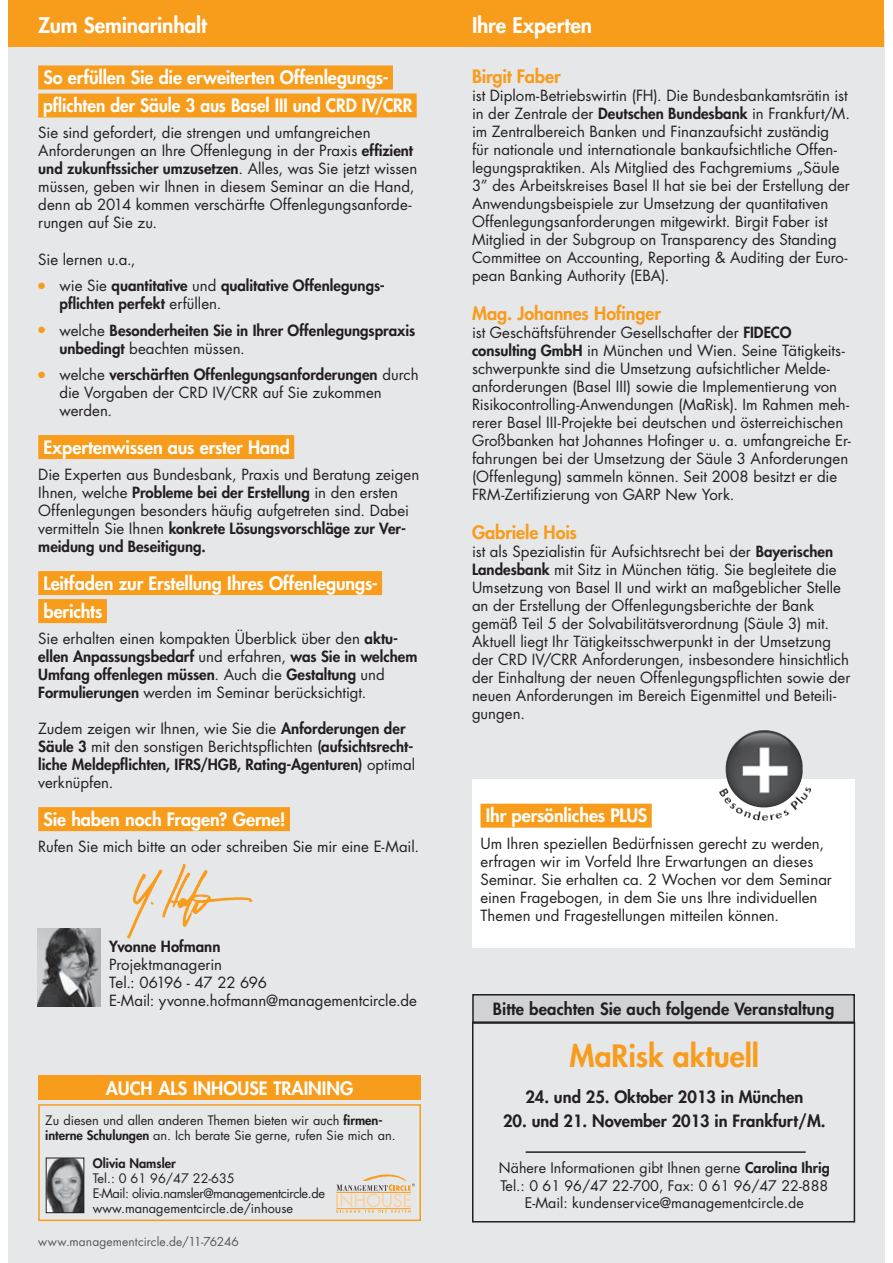
<style>
.page{position:relative;width:893px;height:1263px;background:#fff}
.page>*{position:absolute;margin:0;border:0;box-sizing:border-box;transform-origin:0 0}
.AbsatzVorankBez{font:800 30px "Futura Std";color:#f89c1c}
.AbsatzKlappeBalkenOb{font:800 21px "Futura Std";letter-spacing:-.005em;color:#fff}
.AbsatzInhaltTextuebe{font:800 18px "Futura Std";letter-spacing:-.005em;color:#fff}
.AbsatzReferentenProf{font:800 18px "Futura Std";letter-spacing:-.005em;color:#f89c1c}
.AbsatzInhaltTextuebe-2{font:800 18px "Futura Std";letter-spacing:-.005em;color:#fff;scale:.96 1}
.AbsatzVorankTermine{font:800 16.5px "Futura Std";color:#231f20}
.AbsatzVorankUebersch{font:800 16.5px "Futura Std";letter-spacing:.01em;color:#231f20}
.AbsatzReferentenProf-2{font:15px/18px "Futura Std";color:#231f20}
.AbsatzInhaltText{font:15px/18px "Futura Std";color:#231f20}
.AbsatzInhaltText-2{font:800 15px/18px "Futura Std";color:#231f20}
.AbsatzInhaltTextEinz{font:15px/18px "Futura Std";color:#231f20}
.AbsatzVorankKontakt{font:14.25px/17.2px "Futura Std";color:#231f20;text-align:center}
.AbsatzInhouseTrainin{font:12.75px/15px "Futura Std";letter-spacing:-.005em;color:#231f20}
.AbsatzInhouseTrainin-2{font:12.75px/15px "Futura Std";letter-spacing:-.03em;color:#231f20}
.AbsatzInhouseTrainin-3{font:800 12.75px "Futura Std";color:#231f20}
.AbsatzProgrammFooter{font:12px "Futura Std";letter-spacing:.01em;color:#57585a}
.s1{font-weight:800}
.s2{color:#f89c1c}
.s3{font-weight:400}
</style>
<div class="page">
<div style="left:8px;top:30px;width:876px;height:1233px;background:#e6e7e9"></div>
<div style="left:9px;top:0;width:875px;height:47px;background:#f89c1c"></div>
<div style="left:38px;top:65px;width:355px;height:24px;background:#f89c1c"></div>
<div style="left:38px;top:93px;width:379px;height:24px;background:#f89c1c"></div>
<div style="left:38px;top:435px;width:256px;height:24px;background:#f89c1c"></div>
<div style="left:38px;top:571px;width:344px;height:24px;background:#f89c1c"></div>
<div style="left:38px;top:599px;width:69px;height:24px;background:#f89c1c"></div>
<div style="left:38px;top:807px;width:252px;height:24px;background:#f89c1c"></div>
<div style="left:472px;top:780px;width:383px;height:168px;background:#fff"></div>
<div style="left:480px;top:804px;width:172px;height:24px;background:#f89c1c"></div>
<div style="left:38px;top:1104px;width:383px;height:117px;border:2px solid #f89c1c"></div>
<div style="left:38px;top:1075px;width:383px;height:24px;background:#f89c1c"></div>
<svg style="left:336px;top:1174px;width:79px;height:39px"></svg>
<img style="left:48px;top:1160px;width:34px;height:51px">
<div style="left:46px;top:1158px;width:38px;height:55px;border:1px solid #231f20"></div>
<img style="left:725px;top:730px;width:36px;height:75px">
<img style="left:38px;top:928px;width:63px;height:79px">
<img style="left:127px;top:863px;width:126px;height:76px">
<hr style="left:526px;top:1151px;width:280px;height:2px;background:#231f20">
<div style="left:472px;top:994px;width:383px;height:30px;background:#d1d2d4;border:2px solid #231f20"></div>
<div style="left:472px;top:1021px;width:383px;height:201px;border:2px solid #231f20"></div>
<p class="AbsatzKlappeBalkenOb" style="left:38px;top:12px;width:170px">Zum Seminarinhalt</p>
<p class="AbsatzInhaltTextuebe" style="left:43px;top:66px;width:347px">So erfüllen Sie die erweiterten Offenlegungs-</p>
<p class="AbsatzInhaltTextuebe-2" style="left:43px;top:94px;width:386px">pflichten der Säule 3 aus Basel III und CRD IV/CRR</p>
<p class="AbsatzInhaltText" style="left:38px;top:124px;width:381px">Sie sind gefordert, die strengen und umfangreichen Anforderungen an Ihre Offenlegung in der Praxis <span class="s1">effizient und zukunftssicher umzusetzen</span>. Alles, was Sie jetzt wissen müssen, geben wir Ihnen in diesem Seminar an die Hand, denn ab 2014 kommen verschärfte Offenlegungsanforde&shy;rungen auf Sie zu.</p>
<p class="AbsatzInhaltText" style="left:38px;top:250px;width:99px">Sie lernen u.a.,</p>
<p class="AbsatzInhaltText-2" style="left:60px;top:276px;width:327px;text-indent:-21px"><span class="s2">●</span> <span class="s3">wie Sie</span> quantitative <span class="s3">und</span> qualitative Offenlegungs&shy;pflichten perfekt <span class="s3">erfüllen.</span></p>
<p class="AbsatzInhaltText-2" style="left:60px;top:321px;width:357px;text-indent:-21px"><span class="s2">●</span> <span class="s3">welche</span> Besonderheiten Sie in Ihrer Offenlegungspraxis unbedingt <span class="s3">beachten müssen.</span></p>
<p class="AbsatzInhaltText" style="left:60px;top:366px;width:361px;text-indent:-21px"><span class="s2">●</span> welche <span class="s1">verschärften Offenlegungsanforderungen</span> durch die Vorgaben der CRD IV/CRR auf Sie zukommen werden.</p>
<p class="AbsatzInhaltTextuebe" style="left:43px;top:435px;width:248px">Expertenwissen aus erster Hand</p>
<p class="AbsatzInhaltText" style="left:38px;top:466px;width:382px">Die Experten aus Bundesbank, Praxis und Beratung zeigen Ihnen, welche <span class="s1">Probleme bei der Erstellung</span> in den ersten Offenlegungen besonders häufig aufgetreten sind. Dabei vermitteln Sie Ihnen <span class="s1">konkrete Lösungsvorschläge zur Ver&shy;meidung und Beseitigung.</span></p>
<p class="AbsatzInhaltTextuebe" style="left:43px;top:571px;width:336px">Leitfaden zur Erstellung Ihres Offenlegungs-</p>
<p class="AbsatzInhaltTextuebe" style="left:43px;top:599px;width:61px">berichts</p>
<p class="AbsatzInhaltText" style="left:38px;top:630px;width:381px">Sie erhalten einen kompakten Überblick über den <span class="s1">aktu&shy;ellen Anpassungsbedarf</span> und erfahren, <span class="s1">was Sie in welchem Umfang offenlegen müssen</span>. Auch die <span class="s1">Gestaltung</span> und <span class="s1">Formulierungen</span> werden im Seminar berücksichtigt.</p>
<p class="AbsatzInhaltText-2" style="left:38px;top:719px;width:378px"><span class="s3">Zudem zeigen wir Ihnen, wie Sie die</span> Anforderungen der Säule 3 <span class="s3">mit den sonstigen Berichtspflichten</span> (aufsichtsrecht&shy;liche Meldepflichten, IFRS/HGB, Rating-Agenturen) <span class="s3">optimal verknüpfen.</span></p>
<p class="AbsatzInhaltTextuebe" style="left:43px;top:807px;width:244px">Sie haben noch Fragen? Gerne!</p>
<p class="AbsatzInhaltText" style="left:38px;top:838px;width:382px">Rufen Sie mich bitte an oder schreiben Sie mir eine E-Mail.</p>
<p class="AbsatzInhaltTextEinz" style="left:109px;top:937px;width:309px"><span class="s1">Yvonne Hofmann<br></span>Projektmanagerin<br>Tel.: 06196 - 47 22 696<br>E-Mail: yvonne.hofmann@managementcircle.de</p>
<p class="AbsatzInhaltTextuebe" style="left:106px;top:1076px;width:99px">AUCH ALS inhouse</p>
<p class="AbsatzInhaltTextuebe" style="left:273px;top:1076px;width:82px">TRAINING</p>
<p class="AbsatzInhouseTrainin" style="left:45px;top:1113px;width:352px">Zu diesen und allen anderen Themen bieten wir auch <span class="s1">firmen&shy;interne Schulungen</span> an. Ich berate Sie gerne, rufen Sie mich an.</p>
<p class="AbsatzInhouseTrainin-3" style="left:93px;top:1155px;width:85px">Olivia Namsler</p>
<p class="AbsatzInhouseTrainin" style="left:93px;top:1170px;width:143px">Tel.: 0 61 96/47 22-635</p>
<p class="AbsatzInhouseTrainin-2" style="left:93px;top:1185px;width:234px">E-Mail: olivia.namsler@managementcircle.de www.managementcircle.de/inhouse</p>
<p class="AbsatzProgrammFooter" style="left:38px;top:1234px;width:202px">www.managementcircle.de/11-76246</p>
<p class="AbsatzKlappeBalkenOb" style="left:472px;top:12px;width:122px">Ihre Experten</p>
<p class="AbsatzReferentenProf" style="left:472px;top:65px;width:90px">Birgit Faber</p>
<p class="AbsatzReferentenProf-2" style="left:472px;top:87px;width:380px">ist Diplom-Betriebswirtin (FH). Die Bundesbankamtsrätin ist in der Zentrale der <span class="s1">Deutschen Bundesbank</span> in Frankfurt/M. im Zentralbereich Banken und Finanzaufsicht zuständig<br>für nationale und internationale bankaufsichtliche Offen&shy;legungspraktiken. Als Mitglied des Fachgremiums „Säule 3” des Arbeitskreises Basel II hat sie bei der Erstellung der Anwendungsbeispiele zur Umsetzung der quantitativen Offenlegungsanforderungen mitgewirkt. Birgit Faber ist Mitglied in der Subgroup on Transparency des Standing Committee on Accounting, Reporting &amp; Auditing der Euro&shy;pean Banking Authority (EBA).</p>
<p class="AbsatzReferentenProf" style="left:472px;top:302px;width:190px">Mag. Johannes Hofinger</p>
<p class="AbsatzReferentenProf-2" style="left:472px;top:324px;width:380px">ist Geschäftsführender Gesellschafter der <span class="s1">FIDECO consulting GmbH</span> in München und Wien. Seine Tätigkeits&shy;schwerpunkte sind die Umsetzung aufsichtlicher Melde&shy;anforderungen (Basel III) sowie die Implementierung von Risikocontrolling-Anwendungen (MaRisk). Im Rahmen meh&shy;rerer Basel III-Projekte bei deutschen und österreichischen Großbanken hat Johannes Hofinger u. a. umfangreiche Er&shy;fahrungen bei der Umsetzung der Säule 3 Anforderungen (Offenlegung) sammeln können. Seit 2008 besitzt er die FRM-Zertifizierung von GARP New York.</p>
<p class="AbsatzReferentenProf" style="left:472px;top:521px;width:106px">Gabriele Hois</p>
<p class="AbsatzReferentenProf-2" style="left:472px;top:543px;width:380px">ist als Spezialistin für Aufsichtsrecht bei der <span class="s1">Bayerischen Landesbank</span> mit Sitz in München tätig. Sie begleitete die Umsetzung von Basel II und wirkt an maßgeblicher Stelle an der Erstellung der Offenlegungsberichte der Bank gemäß Teil 5 der Solvabilitätsverordnung (Säule 3) mit.<br>Aktuell liegt Ihr Tätigkeitsschwerpunkt in der Umsetzung der CRD IV/CRR Anforderungen, insbesondere hinsichtlich der Einhaltung der neuen Offenlegungspflichten sowie der neuen Anforderungen im Bereich Eigenmittel und Beteili&shy;gungen.</p>
<p class="AbsatzInhaltTextuebe" style="left:486px;top:804px;width:163px">Ihr persönliches PLUS</p>
<p class="AbsatzInhaltText" style="left:480px;top:834px;width:353px">Um Ihren speziellen Bedürfnissen gerecht zu werden, erfragen wir im Vorfeld Ihre Erwartungen an dieses Seminar. Sie erhalten ca. 2 Wochen vor dem Seminar einen Fragebogen, in dem Sie uns Ihre individuellen Themen und Fragestellungen mitteilen können.</p>
<p class="AbsatzVorankUebersch" style="left:493px;top:999px;width:343px">Bitte beachten Sie auch folgende Veranstaltung</p>
<p class="AbsatzVorankBez" style="left:570px;top:1036px;width:191px">MaRisk aktuell</p>
<p class="AbsatzVorankTermine" style="left:525px;top:1087px;width:279px">24. und 25. Oktober 2013 in München</p>
<p class="AbsatzVorankTermine" style="left:503px;top:1111px;width:324px">20. und 21. November 2013 in Frankfurt/M.</p>
<p class="AbsatzVorankKontakt" style="left:499px;top:1160px;width:332px">Nähere Informationen gibt Ihnen gerne <span class="s1">Carolina Ihrig<br></span>Tel.: 0 61 96/47 22-700, Fax: 0 61 96/47 22-888<br>E-Mail: kundenservice@managementcircle.de</p>
</div>
